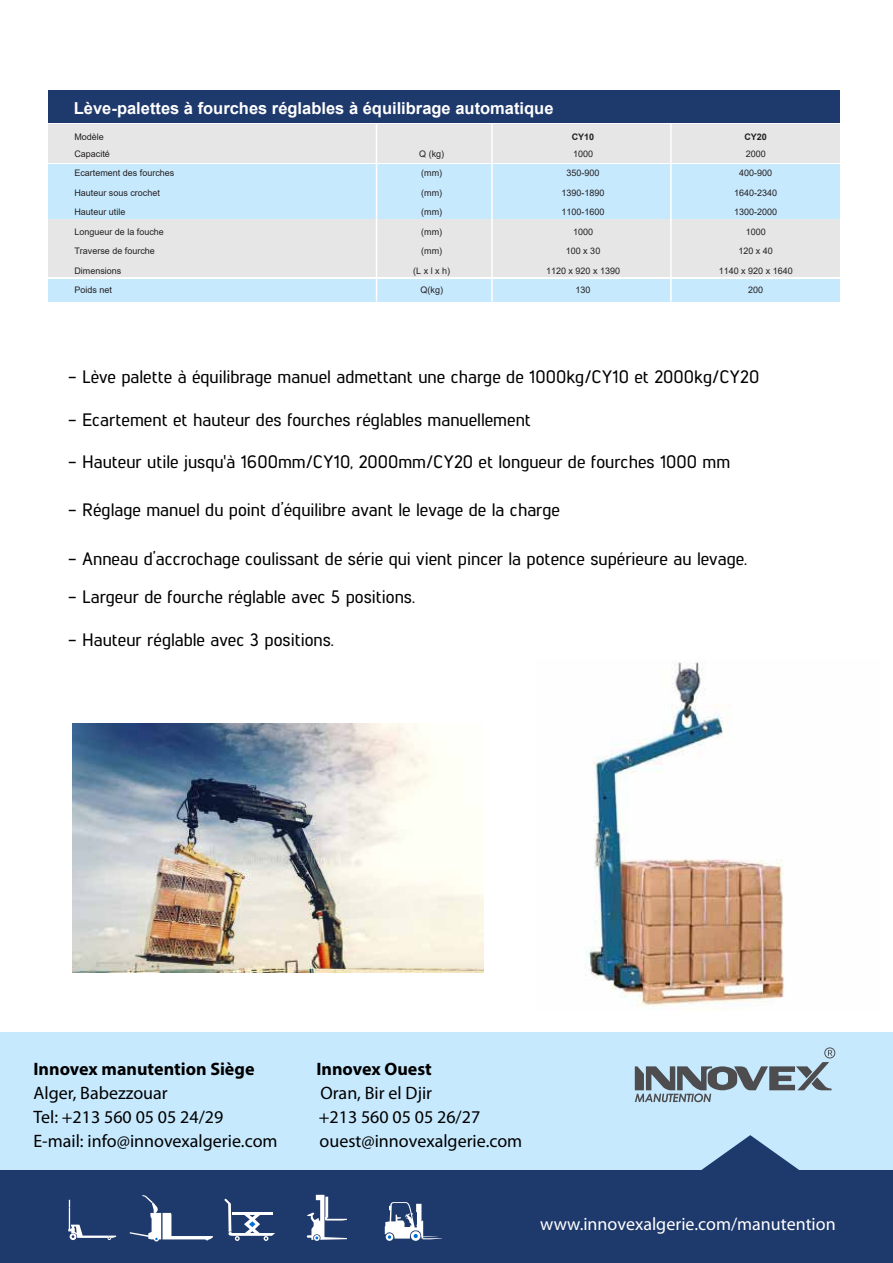
<style>
.page{position:relative;width:893px;height:1263px;background:#fff}
.page>*{position:absolute;margin:0;border:0;box-sizing:border-box;transform-origin:0 0}
.t1{font:500 18px "Lintel";color:#000}
.t2{font:18px "Myriad Pro";color:#000}
.t3{font:700 18px "Myriad Pro";color:#000}
.t4{font:18px "Myriad Pro";color:#fff}
.t5{font:700 16.5px "Arial";color:#fff}
.t6{font:9px/19.5px "Arial";color:#231f20;text-align:center}
.t7{font:700 9px "Arial";color:#231f20}
</style>
<div class="page">
<div style="left:49px;top:124px;width:791px;height:38px;background:#e6e6e7"></div>
<div style="left:49px;top:164px;width:791px;height:54px;background:#c7e9fe"></div>
<div style="left:49px;top:220px;width:791px;height:57px;background:#e6e6e7"></div>
<div style="left:49px;top:91px;width:791px;height:32px;background:#1e396c"></div>
<div style="left:49px;top:279px;width:791px;height:23px;background:#c7e9fe"></div>
<hr style="left:670px;top:124px;width:2px;height:178px;background:#fff">
<hr style="left:491px;top:124px;width:2px;height:178px;background:#fff">
<hr style="left:376px;top:124px;width:1px;height:178px;background:#fff">
<div style="left:0;top:1032px;width:893px;height:141px;background:#c7e9fe"></div>
<div style="left:0;top:1171px;width:893px;height:92px;background:#1e396c"></div>
<svg style="left:306px;top:1195px;width:41px;height:46px"></svg>
<svg style="left:224px;top:1198px;width:51px;height:43px"></svg>
<div style="left:386px;top:1233px;width:7px;height:8px;background:#fff;border-radius:50%"></div>
<svg style="left:385px;top:1202px;width:57px;height:37px"></svg>
<svg style="left:68px;top:1199px;width:48px;height:41px"></svg>
<svg style="left:129px;top:1195px;width:84px;height:46px"></svg>
<svg style="left:672px;top:1135px;width:156px;height:36px"></svg>
<svg style="left:635px;top:1047px;width:200px;height:55px"></svg>
<img style="left:73px;top:724px;width:411px;height:248px">
<img style="left:586px;top:661px;width:198px;height:346px">
<p class="t5" style="left:74px;top:97px;width:481px">Lève-palettes à fourches réglables à équilibrage automatique</p>
<p class="t6" style="left:74px;top:129px;width:37px;line-height:16.5px;text-align:left">Modèle<br>Capacité</p>
<p class="t6" style="left:74px;top:163px;width:102px;text-align:left">Ecartement des fourches<br>Hauteur sous crochet<br>Hauteur utile<br>Longueur de la fouche<br>Traverse de fourche<br>Dimensions<br>Poids net</p>
<p class="t7" style="left:572px;top:131px;width:24px">CY10</p>
<p class="t6" style="left:546px;top:144px;width:76px">1000<br>350-900<br>1390-1890<br>1100-1600<br>1000<br>100 x 30<br>1120 x 920 x 1390<br>130</p>
<p class="t6" style="left:413px;top:144px;width:39px">Q (kg) (mm) (mm) (mm) (mm) (mm)<br>(L x l x h)<br>Q(kg)</p>
<p class="t7" style="left:744px;top:131px;width:24px">CY20</p>
<p class="t6" style="left:719px;top:144px;width:76px">2000<br>400-900<br>1640-2340<br>1300-2000<br>1000<br>120 x 40<br>1140 x 920 x 1640<br>200</p>
<p class="t1" style="left:68px;top:364px;width:692px">- Lève palette à équilibrage manuel admettant une charge de 1000kg/CY10 et 2000kg/CY20</p>
<p class="t1" style="left:68px;top:407px;width:464px">- Ecartement et hauteur des fourches réglables manuellement</p>
<p class="t1" style="left:68px;top:450px;width:663px">- Hauteur utile jusqu'à 1600mm/CY10, 2000mm/CY20 et longueur de fourches 1000 mm</p>
<p class="t1" style="left:68px;top:497px;width:493px">- Réglage manuel du point d’équilibre avant le levage de la charge</p>
<p class="t1" style="left:68px;top:547px;width:680px">- Anneau d’accrochage coulissant de série qui vient pincer la potence supérieure au levage.</p>
<p class="t1" style="left:68px;top:584px;width:348px">- Largeur de fourche réglable avec 5 positions.</p>
<p class="t1" style="left:68px;top:627px;width:267px">- Hauteur réglable avec 3 positions.</p>
<p class="t3" style="left:33px;top:1057px;width:223px">Innovex manutention Siège</p>
<p class="t3" style="left:316px;top:1057px;width:117px">Innovex Ouest</p>
<p class="t2" style="left:33px;top:1083px;width:136px">Alger, Babezzouar</p>
<p class="t2" style="left:320px;top:1083px;width:113px">Oran, Bir el Djir</p>
<p class="t2" style="left:33px;top:1107px;width:191px">Tel: +213 560 05 05 24/29</p>
<p class="t2" style="left:319px;top:1107px;width:163px">+213 560 05 05 26/27</p>
<p class="t2" style="left:33px;top:1131px;width:246px">E-mail: info@innovexalgerie.com</p>
<p class="t2" style="left:320px;top:1131px;width:204px">ouest@innovexalgerie.com</p>
<p class="t4" style="left:540px;top:1214px;width:297px">www.innovexalgerie.com/manutention</p>
</div>
